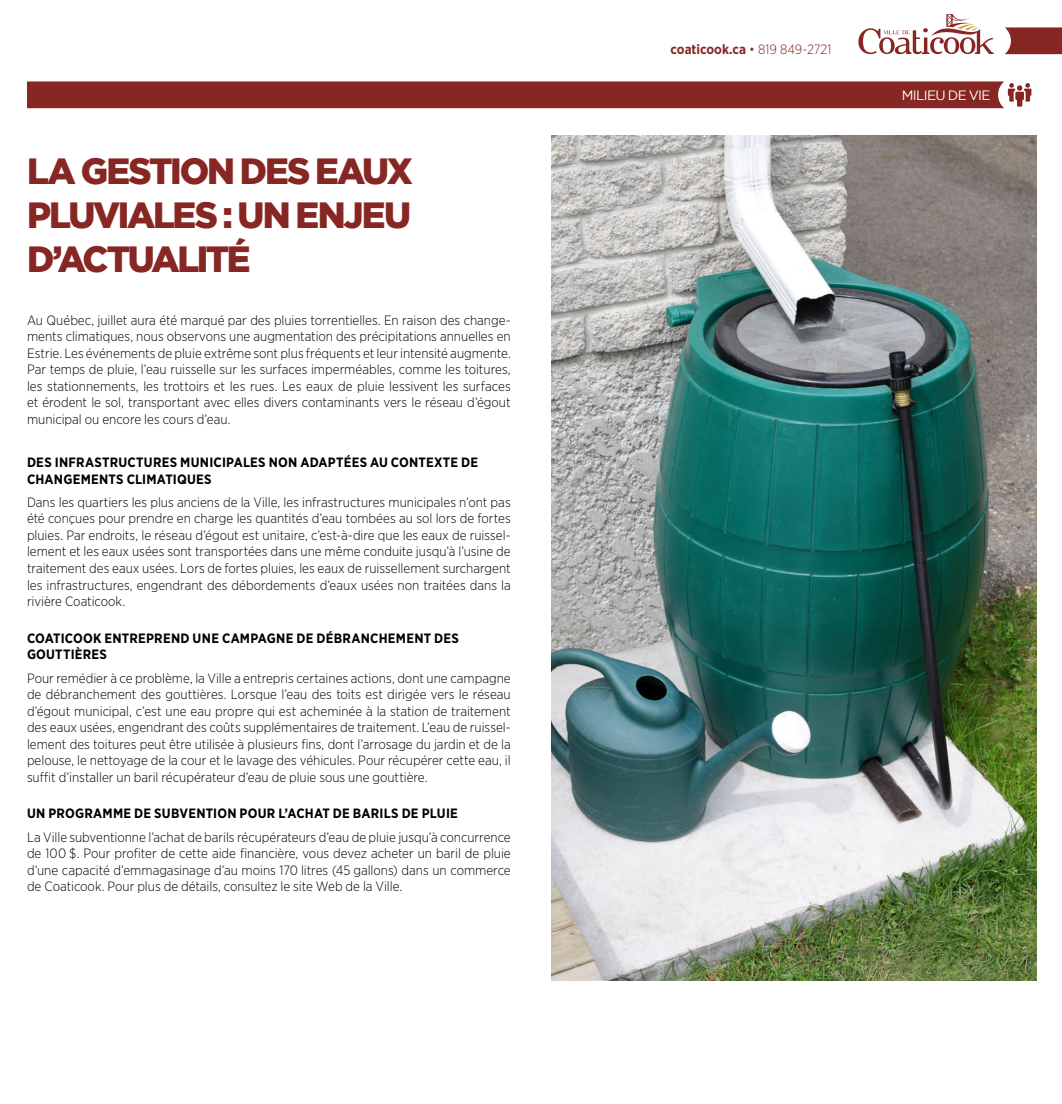
<style>
.page{position:relative;width:1062px;height:1104px;background:#fff}
.page>*{position:absolute;margin:0;border:0;box-sizing:border-box;transform-origin:0 0}
.t1{font:900 36.3px/43.8px "Gotham";letter-spacing:-.065em;color:#862724;text-align:justify}
.t2{font:300 13.5px/16.5px "Gotham Narrow";color:#000;text-align:justify}
.t3{font:700 13.5px/16.5px "Gotham Narrow";letter-spacing:.015em;color:#000}
.t4{font:700 13.5px "Gotham Narrow";color:#862724}
.t5{font:13.5px "Gotham";letter-spacing:-.045em;color:#fff}
.s1{font-weight:300}
</style>
<div class="page">
<svg style="left:858px;top:14px;width:136px;height:40px"></svg>
<svg style="left:1005px;top:27px;width:57px;height:27px;background:#903936"></svg>
<div style="left:27px;top:81px;width:1004px;height:27px;background:#862724"></div>
<img style="left:551px;top:135px;width:486px;height:845px">
<h1 class="t1" style="left:27px;top:149px;width:387px">LA GESTION DES EAUX PLUVIALES : UN ENJEU D’ACTUALITÉ</h1>
<p class="t2" style="left:27px;top:311px;width:485px">Au Québec, juillet aura été marqué par des pluies torrentielles. En raison des change&shy;ments climatiques, nous observons une augmentation des précipitations annuelles en Estrie. Les événements de pluie extrême sont plus fréquents et leur intensité augmente.<br>Par temps de pluie, l’eau ruisselle sur les surfaces imperméables, comme les toitures, les stationnements, les trottoirs et les rues. Les eaux de pluie lessivent les surfaces et érodent le sol, transportant avec elles divers contaminants vers le réseau d’égout municipal ou encore les cours d’eau.</p>
<p class="t3" style="left:27px;top:454px;width:453px">DES INFRASTRUCTURES MUNICIPALES NON ADAPTÉES AU CONTEXTE DE<br>CHANGEMENTS CLIMATIQUES</p>
<p class="t2" style="left:27px;top:493px;width:485px">Dans les quartiers les plus anciens de la Ville, les infrastructures municipales n’ont pas été conçues pour prendre en charge les quantités d’eau tombées au sol lors de fortes pluies. Par endroits, le réseau d’égout est unitaire, c’est-à-dire que les eaux de ruissel&shy;lement et les eaux usées sont transportées dans une même conduite jusqu’à l’usine de traitement des eaux usées. Lors de fortes pluies, les eaux de ruissellement surchargent les infrastructures, engendrant des débordements d’eaux usées non traitées dans la rivière Coaticook.</p>
<p class="t3" style="left:27px;top:629px;width:433px">COATICOOK ENTREPREND UNE CAMPAGNE DE DÉBRANCHEMENT DES<br>GOUTTIÈRES</p>
<p class="t2" style="left:27px;top:669px;width:485px">Pour remédier à ce problème, la Ville a entrepris certaines actions, dont une campagne de débranchement des gouttières. Lorsque l’eau des toits est dirigée vers le réseau d’égout municipal, c’est une eau propre qui est acheminée à la station de traitement des eaux usées, engendrant des coûts supplémentaires de traitement. L’eau de ruissel&shy;lement des toitures peut être utilisée à plusieurs fins, dont l’arrosage du jardin et de la pelouse, le nettoyage de la cour et le lavage des véhicules. Pour récupérer cette eau, il suffit d’installer un baril récupérateur d’eau de pluie sous une gouttière.</p>
<p class="t3" style="left:27px;top:805px;width:432px">UN PROGRAMME DE SUBVENTION POUR L’ACHAT DE BARILS DE PLUIE</p>
<p class="t2" style="left:27px;top:828px;width:485px">La Ville subventionne l’achat de barils récupérateurs d’eau de pluie jusqu’à concurrence de 100 $. Pour profiter de cette aide financière, vous devez acheter un baril de pluie d’une capacité d’emmagasinage d’au moins 170 litres (45 gallons) dans un commerce de Coaticook. Pour plus de détails, consultez le site Web de la Ville.</p>
<p class="t4" style="left:671px;top:41px;width:162px">coaticook.ca <span class="s1">• 819 849-2721</span></p>
<p class="t5" style="left:902px;top:87px;width:90px">MILIEU DE VIE</p>
</div>
